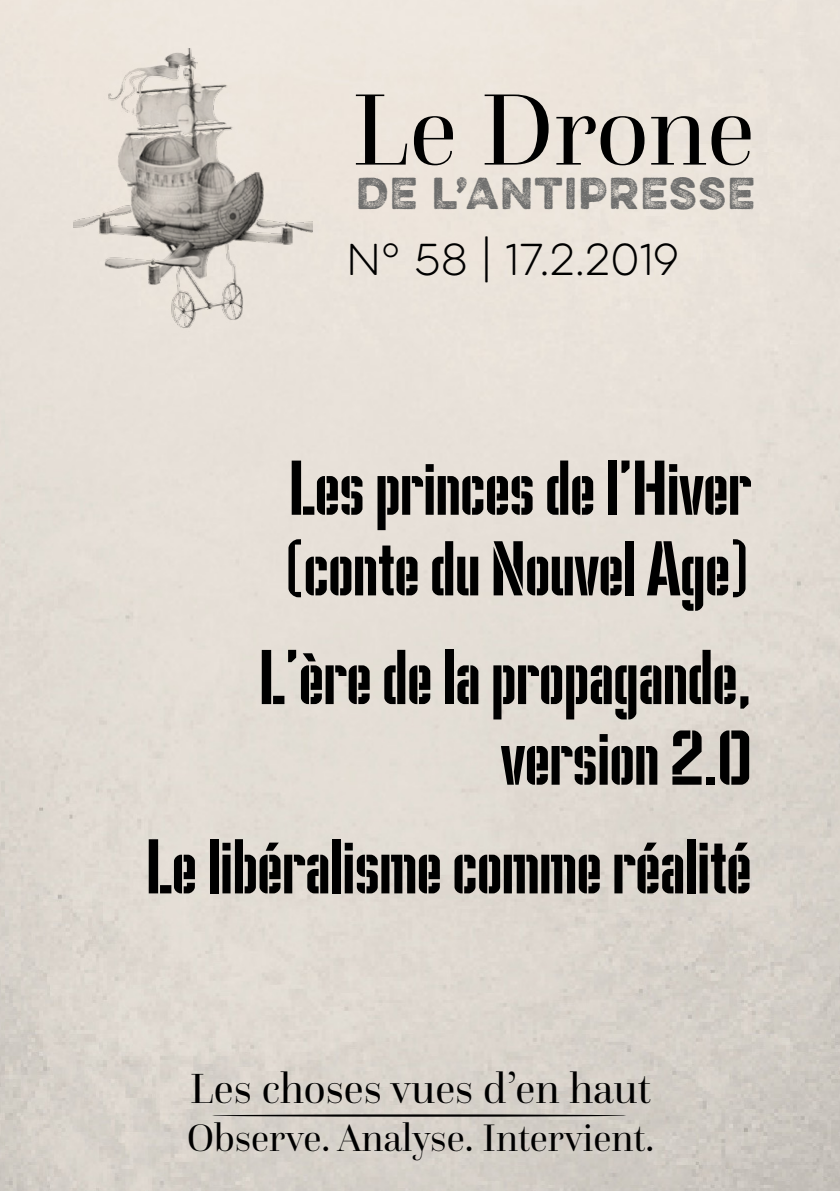
<style>
.page{position:relative;width:840px;height:1191px;background:#fff}
.page>*{position:absolute;margin:0;border:0;box-sizing:border-box;transform-origin:0 0}
.t1{font:106px "Questa Grande";color:#000}
.t2{font:73.2px/80.6px "Danger";color:#000}
.t3{font:44px "Questa Grande";color:#000}
.t4{font:40px "Questa Grande";color:#000}
.t5{font:300 40px "Eveleth Dot";letter-spacing:.05em;color:#6d6d6c}
.t6{font:100 40px "Eveleth Clean";color:#000}
</style>
<div class="page">
<img style="left:0;top:0;width:839px;height:1191px">
<img style="left:74px;top:49px;width:238px;height:286px">
<hr style="left:212px;top:1114px;width:414px;height:2px;background:#000;border-radius:50%">
<h1 class="t1" style="left:352px;top:66px;width:404px">Le Drone</h1>
<p class="t5" style="left:356px;top:162px;width:399px">DE L’ANTIPRESSE</p>
<p class="t6" style="left:346px;top:232px;width:334px">N° 58 | 17.2.2019</p>
<p class="t2" style="left:282px;top:446px;width:470px">Les princes de l’Hiver (conte du Nouvel Age)</p>
<p class="t2" style="left:259px;top:635px;width:493px;text-align:right">L’ère de la propagande, version 2.0</p>
<p class="t2" style="left:146px;top:824px;width:606px">Le libéralisme comme réalité</p>
<p class="t3" style="left:190px;top:1062px;width:462px">Les choses vues d’en haut</p>
<p class="t4" style="left:187px;top:1113px;width:468px">Observe. Analyse. Intervient.</p>
</div>
